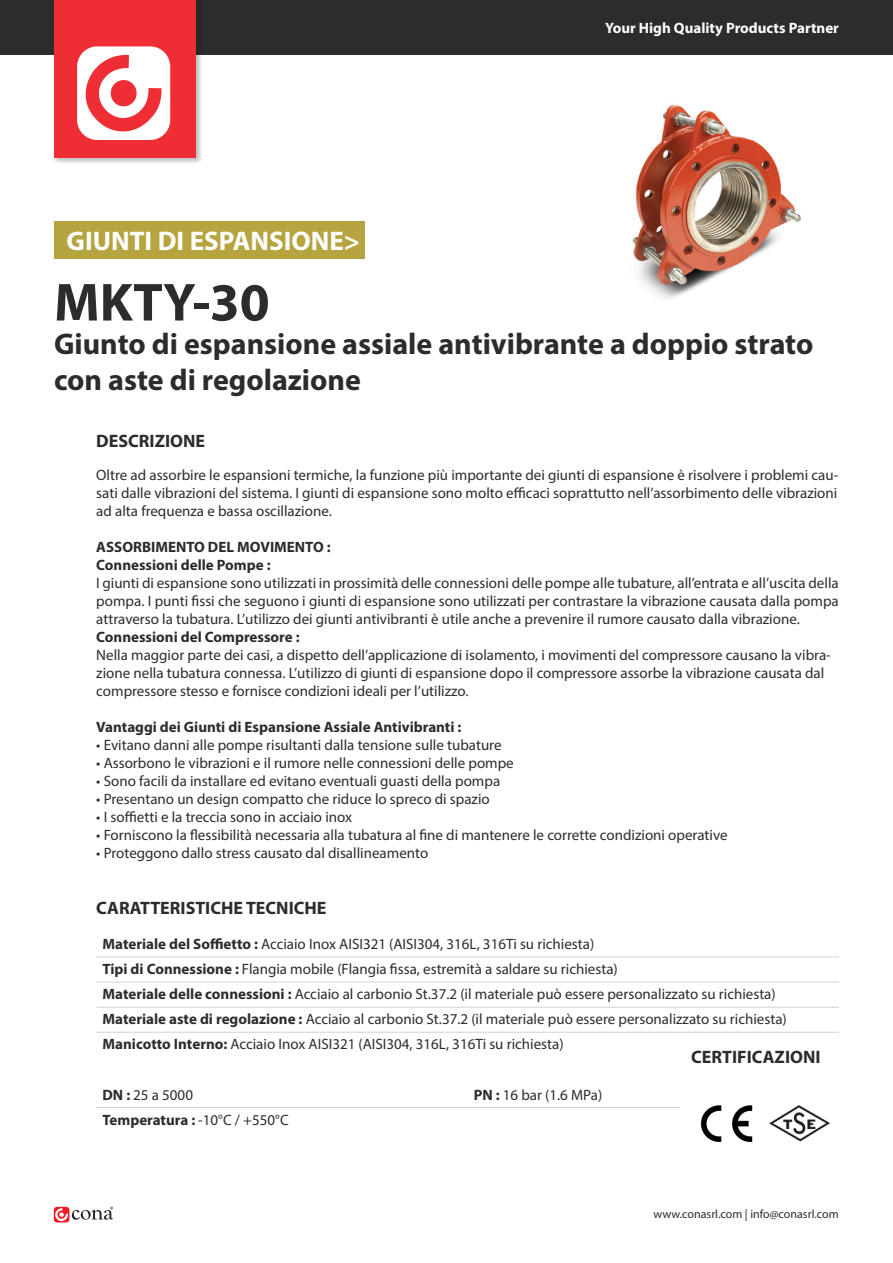
<style>
.page{position:relative;width:893px;height:1263px;background:#fff}
.page>*{position:absolute;margin:0;border:0;box-sizing:border-box;transform-origin:0 0}
.t1{font:700 54px "Myriad Pro";letter-spacing:.005em;color:#2e2b2c}
.t2{font:700 30px/36px "Myriad Pro";color:#2e2b2c}
.t3{font:700 27px "Myriad Pro";color:#fff}
.t4{font:700 18px "Myriad Pro";color:#2e2b2c}
.t5{font:15px/18px "Myriad Pro";color:#2e2b2c;text-align:justify}
.t6{font:700 15px "Myriad Pro";color:#2e2b2c}
.t7{font:700 15px "Myriad Pro";color:#fff}
.t8{font:12px "Myriad Pro";color:#2e2b2c}
.s1{font-weight:700}
.s2{font-weight:400}
</style>
<div class="page">
<div style="left:54px;top:221px;width:311px;height:38px;background:#b5a43f"></div>
<div style="left:0;top:0;width:893px;height:54px;background:#2e2b2c"></div>
<div style="left:52px;top:0;width:151px;height:165px;background:#231f20;opacity:.3"></div>
<div style="left:54px;top:0;width:142px;height:157px;background:#ee2d34"></div>
<img style="left:77px;top:47px;width:94px;height:93px">
<img style="left:632px;top:105px;width:169px;height:194px">
<hr style="left:97px;top:956px;width:371px;height:1px;background:#d1d2d4">
<hr style="left:468px;top:956px;width:371px;height:1px;background:#d1d2d4">
<hr style="left:97px;top:982px;width:371px;height:1px;background:#d1d2d4">
<hr style="left:468px;top:982px;width:371px;height:1px;background:#d1d2d4">
<hr style="left:97px;top:1007px;width:371px;height:1px;background:#d1d2d4">
<hr style="left:468px;top:1007px;width:371px;height:1px;background:#d1d2d4">
<hr style="left:97px;top:1032px;width:371px;height:1px;background:#d1d2d4">
<hr style="left:468px;top:1032px;width:371px;height:1px;background:#d1d2d4">
<hr style="left:97px;top:1107px;width:371px;height:1px;background:#d1d2d4">
<hr style="left:468px;top:1107px;width:371px;height:1px;background:#d1d2d4">
<img style="left:680px;top:1105px;width:74px;height:38px">
<img style="left:754px;top:1105px;width:85px;height:37px">
<div style="left:54px;top:1207px;width:15px;height:15px;background:#ee1d23;border-radius:3px"></div>
<svg style="left:55px;top:1207px;width:58px;height:14px"></svg>
<p class="t3" style="left:67px;top:223px;width:295px">GIUNTI DI ESPANSIONE&gt;</p>
<p class="t1" style="left:54px;top:267px;width:217px">MKTY-30</p>
<p class="t7" style="left:605px;top:18px;width:235px">Your High Quality Products Partner</p>
<p class="t2" style="left:54px;top:325px;width:761px">Giunto di espansione assiale antivibrante a doppio strato con aste di regolazione</p>
<p class="t4" style="left:96px;top:430px;width:110px">DESCRIZIONE</p>
<p class="t5" style="left:96px;top:466px;width:743px">Oltre ad assorbire le espansioni termiche, la funzione più importante dei giunti di espansione è risolvere i problemi cau&shy;sati dalle vibrazioni del sistema. I giunti di espansione sono molto efficaci soprattutto nell’assorbimento delle vibrazioni ad alta frequenza e bassa oscillazione.</p>
<p class="t6" style="left:96px;top:537px;width:236px">ASSORBIMENTO DEL MOVIMENTO :</p>
<p class="t6" style="left:96px;top:555px;width:176px">Connessioni delle Pompe :</p>
<p class="t5" style="left:96px;top:574px;width:744px">I giunti di espansione sono utilizzati in prossimità delle connessioni delle pompe alle tubature, all’entrata e all’uscita della pompa. I punti fissi che seguono i giunti di espansione sono utilizzati per contrastare la vibrazione causata dalla pompa attraverso la tubatura. L’utilizzo dei giunti antivibranti è utile anche a prevenire il rumore causato dalla vibrazione.</p>
<p class="t6" style="left:96px;top:627px;width:205px">Connessioni del Compressore :</p>
<p class="t5" style="left:96px;top:646px;width:736px;text-align:left">Nella maggior parte dei casi, a dispetto dell’applicazione di isolamento, i movimenti del compressore causano la vibra&shy;zione nella tubatura connessa. L’utilizzo di giunti di espansione dopo il compressore assorbe la vibrazione causata dal compressore stesso e fornisce condizioni ideali per l’utilizzo.</p>
<p class="t6" style="left:96px;top:717px;width:367px">Vantaggi dei Giunti di Espansione Assiale Antivibranti :</p>
<p class="t5" style="left:96px;top:736px;width:407px">• Evitano danni alle pompe risultanti dalla tensione sulle tubature</p>
<p class="t5" style="left:96px;top:754px;width:419px">• Assorbono le vibrazioni e il rumore nelle connessioni delle pompe</p>
<p class="t5" style="left:96px;top:772px;width:405px">• Sono facili da installare ed evitano eventuali guasti della pompa</p>
<p class="t5" style="left:96px;top:790px;width:395px">• Presentano un design compatto che riduce lo spreco di spazio</p>
<p class="t5" style="left:96px;top:808px;width:257px">• I soffietti e la treccia sono in acciaio inox</p>
<p class="t5" style="left:96px;top:826px;width:633px">• Forniscono la flessibilità necessaria alla tubatura al fine di mantenere le corrette condizioni operative</p>
<p class="t5" style="left:96px;top:844px;width:333px">• Proteggono dallo stress causato dal disallineamento</p>
<p class="t4" style="left:96px;top:896px;width:232px">CARATTERISTICHE TECNICHE</p>
<p class="t5" style="left:103px;top:935px;width:493px"><span class="s1">Materiale del Soffietto :</span> Acciaio Inox AISI321 (AISI304, 316L, 316Ti su richiesta)</p>
<p class="t5" style="left:103px;top:960px;width:517px"><span class="s1">Tipi di Connessione :</span> Flangia mobile (Flangia fissa, estremità a saldare su richiesta)</p>
<p class="t5" style="left:103px;top:985px;width:675px"><span class="s1">Materiale delle connessioni :</span> Acciaio al carbonio St.37.2 (il materiale può essere personalizzato su richiesta)</p>
<p class="t5" style="left:103px;top:1010px;width:686px"><span class="s1">Materiale aste di regolazione :</span> Acciaio al carbonio St.37.2 (il materiale può essere personalizzato su richiesta)</p>
<p class="t5" style="left:103px;top:1035px;width:463px"><span class="s1">Manicotto Interno:</span> Acciaio Inox AISI321 (AISI304, 316L, 316Ti su richiesta)</p>
<p class="t5" style="left:103px;top:1085px;width:92px"><span class="s1">DN :</span> 25 a 5000</p>
<p class="t5" style="left:474px;top:1085px;width:130px"><span class="s1">PN :</span> 16 bar (1.6 MPa)</p>
<p class="t6" style="left:103px;top:1110px;width:188px">Temperatura : <span class="s2">-10°C / +550°C</span></p>
<p class="t4" style="left:691px;top:1045px;width:131px">CERTIFICAZIONI</p>
<p class="t8" style="left:653px;top:1206px;width:187px">www.conasrl.com | info@conasrl.com</p>
</div>
